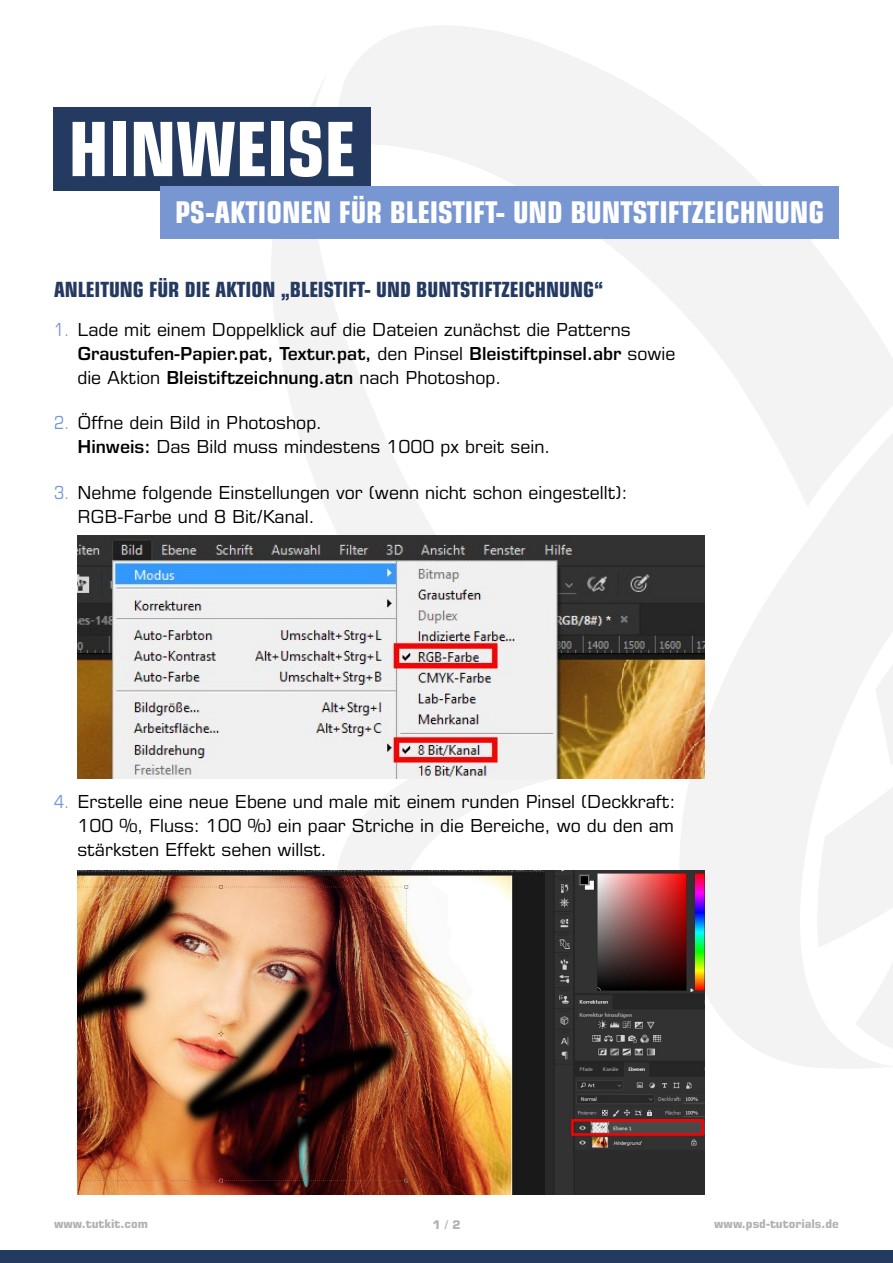
<style>
.page{position:relative;width:893px;height:1263px;background:#fff}
.page>*{position:absolute;margin:0;border:0;box-sizing:border-box;transform-origin:0 0}
.t1{font:700 condensed 75px "Eurostile LT Std";color:#fff}
.t2{font:700 condensed 30px "Eurostile LT Std";color:#fff}
.t3{font:700 condensed 21px "Eurostile LT Std";color:#253a61}
.t4{font:18px/24px "Eurostile LT Std";color:#000}
.t5{font:700 12px "Eurostile LT Std";color:#b3b2b2}
.s1{font-stretch:condensed;color:#7796d2}
.s2{font-weight:600}
</style>
<div class="page">
<div style="left:0;top:1250px;width:893px;height:13px;background:#253a61"></div>
<svg style="left:662px;top:534px;width:229px;height:535px;fill:#f3f3f3"></svg>
<svg style="left:813px;top:509px;width:80px;height:439px;fill:#f3f3f3"></svg>
<svg style="left:855px;top:840px;width:38px;height:216px"></svg>
<svg style="left:875px;top:553px;width:18px;height:213px"></svg>
<svg style="left:268px;top:78px;width:315px;height:792px"></svg>
<svg style="left:335px;top:25px;width:558px;height:484px"></svg>
<div style="left:53px;top:107px;width:317px;height:84px;background:#253a61"></div>
<div style="left:160px;top:186px;width:679px;height:52px;background:#7796d2"></div>
<img style="left:78px;top:535px;width:627px;height:243px">
<img style="left:78px;top:870px;width:627px;height:324px">
<h1 class="t1" style="left:68px;top:104px;width:288px">HINWEISE</h1>
<h2 class="t2" style="left:175px;top:194px;width:651px">PS-AKTIONEN FÜR BLEISTIFT- UND BUNTSTIFTZEICHNUNG</h2>
<p class="t3" style="left:54px;top:276px;width:551px">ANLEITUNG FÜR DIE AKTION „BLEISTIFT- UND BUNTSTIFTZEICHNUNG“</p>
<p class="t4" style="left:77px;top:318px;width:600px;text-indent:-23px"><span class="s1">1.</span> Lade mit einem Doppelklick auf die Dateien zunächst die Patterns<br><span class="s2">Graustufen-Papier.pat, Textur.pat,</span> den Pinsel <span class="s2">Bleistiftpinsel.abr</span> sowie die Aktion <span class="s2">Bleistiftzeichnung.atn</span> nach Photoshop.</p>
<p class="t4" style="left:77px;top:411px;width:475px;text-indent:-23px"><span class="s1">2.</span> Öffne dein Bild in Photoshop.<br><span class="s2">Hinweis:</span> Das Bild muss mindestens 1000 px breit sein.</p>
<p class="t4" style="left:77px;top:480px;width:552px;text-indent:-23px"><span class="s1">3.</span> Nehme folgende Einstellungen vor (wenn nicht schon eingestellt):<br>RGB-Farbe und 8 Bit/Kanal.</p>
<p class="t4" style="left:77px;top:789px;width:600px;text-align:justify;text-indent:-23px"><span class="s1">4.</span> Erstelle eine neue Ebene und male mit einem runden Pinsel (Deckkraft:<br>100 %, Fluss: 100 %) ein paar Striche in die Bereiche, wo du den am stärksten Effekt sehen willst.</p>
<p class="t5" style="left:54px;top:1216px;width:95px">www.tutkit.com</p>
<p class="t5" style="left:432px;top:1217px;width:29px">1 / 2</p>
<p class="t5" style="left:714px;top:1216px;width:126px">www.psd-tutorials.de</p>
</div>
